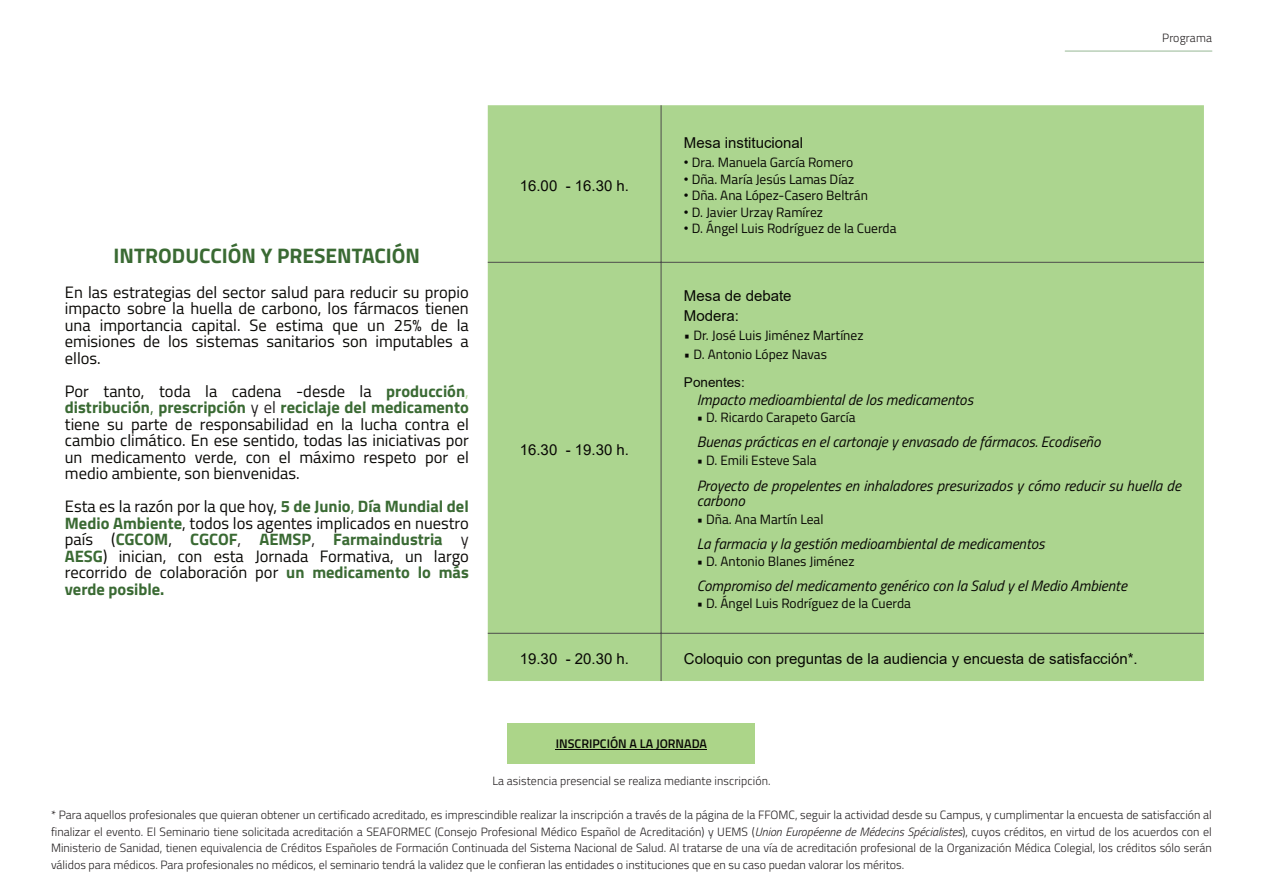
<style>
.page{position:relative;width:1263px;height:894px;background:#fff}
.page>*{position:absolute;margin:0;border:0;box-sizing:border-box;transform-origin:0 0}
.t1{font:700 21px "Titillium Web";color:#3a6a33}
.t2{font:16.5px/16.5px "Titillium Web";color:#080704;text-align:justify}
.t3{font:italic 15px/15px "Titillium Web";color:#080704}
.t4{font:15px/19.5px "Arial";color:#080704}
.t5{font:13.5px "Titillium Web";color:#080704}
.t6{font:13.5px "Arial";color:#080704}
.t7{font:600 12.45px "Titillium Web";color:#080704}
.t8{font:300 12px/16.5px "Titillium Web";letter-spacing:.01em;color:#231f20;text-align:justify}
.s1{font-weight:700;color:#3a6a33}
.s2{color:#acd58f}
.s3{color:#3a6a33}
.s4{color:#231f20}
.s5{font-family:"Arial"}
.s6{font-style:italic}
</style>
<div class="page">
<div style="left:488px;top:105px;width:716px;height:575px;background:#acd58f"></div>
<hr style="left:661px;top:105px;width:1px;height:575px;background:#4d4c4b">
<hr style="left:488px;top:262px;width:716px;height:1px;background:#4d4c4b">
<hr style="left:488px;top:632px;width:716px;height:1px;background:#4d4c4b">
<hr style="left:1065px;top:50px;width:147px;height:2px;background:#a2c0a0">
<div style="left:508px;top:723px;width:247px;height:40px;background:#acd589"></div>
<hr style="left:556px;top:748px;width:151px;height:1px;background:#080704">
<p class="t8" style="left:1162px;top:30px;width:51px">Programa</p>
<h1 class="t1" style="left:114px;top:239px;width:308px">INTRODUCCIÓN Y PRESENTACIÓN</h1>
<h2 class="t2" style="left:65px;top:283px;width:405px">En las estrategias del sector salud para reducir su propio impacto sobre la huella de carbono, los fármacos tienen una importancia capital. Se estima que un 25% de la emisiones de los sistemas sanitarios son imputables a ellos.</h2>
<p class="t2" style="left:65px;top:382px;width:405px">Por tanto, toda la cadena -desde la <span class="s1">producción</span><span class="s2">, </span><span class="s1">distribución</span><span class="s3">,</span> <span class="s1">prescripción</span> <span class="s4">y el</span> <span class="s1">reciclaje del medicamento </span>tiene su parte de responsabilidad en la lucha contra el cambio climático. En ese sentido, todas las iniciativas por un medicamento verde, con el máximo respeto por el medio ambiente, son bienvenidas.</p>
<p class="t2" style="left:65px;top:498px;width:405px">Esta es la razón por la que hoy, <span class="s1">5 de Junio</span><span class="s3">,</span> <span class="s1">Día Mundial del Medio Ambiente</span>, todos los agentes implicados en nuestro país (<span class="s1">CGCOM</span>, <span class="s1">CGCOF</span><span class="s4">,</span> <span class="s1">AEMSP</span><span class="s4">,</span> <span class="s1">Farmaindustria</span> <span class="s4">y </span><span class="s1">AESG</span>) inician, con esta Jornada Formativa, un largo recorrido de colaboración por <span class="s1">un medicamento lo más verde posible.</span></p>
<p class="t4" style="left:520px;top:177px;width:111px">16.00 - 16.30 h.</p>
<p class="t4" style="left:520px;top:441px;width:111px">16.30 - 19.30 h.</p>
<p class="t4" style="left:684px;top:134px;width:121px">Mesa institucional</p>
<p class="t5" style="left:684px;top:152px;width:171px"><span class="s5">•</span> Dra. Manuela García Romero</p>
<p class="t5" style="left:684px;top:168px;width:172px"><span class="s5">•</span> Dña. María Jesús Lamas Díaz</p>
<p class="t5" style="left:684px;top:185px;width:185px"><span class="s5">•</span> Dña. Ana López-Casero Beltrán</p>
<p class="t5" style="left:684px;top:201px;width:141px"><span class="s5">•</span> D. Javier Urzay Ramírez</p>
<p class="t5" style="left:684px;top:218px;width:214px"><span class="s5">•</span> D. Ángel Luis Rodríguez de la Cuerda</p>
<p class="t4" style="left:684px;top:288px;width:109px">Mesa de debate<br>Modera:</p>
<p class="t5" style="left:684px;top:325px;width:181px">• Dr. José Luis Jiménez Martínez</p>
<p class="t5" style="left:684px;top:343px;width:144px">• D. Antonio López Navas</p>
<p class="t6" style="left:684px;top:377px;width:62px">Ponentes:</p>
<p class="t3" style="left:697px;top:392px;width:278px">Impacto medioambiental de los medicamentos</p>
<p class="t5" style="left:697px;top:406px;width:160px">• D. Ricardo Carapeto García</p>
<p class="t3" style="left:697px;top:434px;width:405px">Buenas prácticas en el cartonaje y envasado de fármacos. Ecodiseño</p>
<p class="t5" style="left:697px;top:449px;width:121px">• D. Emili Esteve Sala</p>
<p class="t3" style="left:697px;top:477px;width:486px">Proyecto de propelentes en inhaladores presurizados y cómo reducir su huella de carbono</p>
<p class="t5" style="left:697px;top:508px;width:128px">• Dña. Ana Martín Leal</p>
<p class="t3" style="left:697px;top:536px;width:349px">La farmacia y la gestión medioambiental de medicamentos</p>
<p class="t5" style="left:697px;top:550px;width:159px">• D. Antonio Blanes Jiménez</p>
<p class="t3" style="left:697px;top:578px;width:432px">Compromiso del medicamento genérico con la Salud y el Medio Ambiente</p>
<p class="t5" style="left:697px;top:592px;width:216px">• D. Ángel Luis Rodríguez de la Cuerda</p>
<p class="t4" style="left:520px;top:650px;width:111px">19.30 - 20.30 h.</p>
<p class="t4" style="left:684px;top:650px;width:455px">Coloquio con preguntas de la audiencia y encuesta de satisfacción*.</p>
<p class="t7" style="left:556px;top:733px;width:153px">INSCRIPCIÓN A LA JORNADA</p>
<p class="t8" style="left:492px;top:772px;width:280px">La asistencia presencial se realiza mediante inscripción.</p>
<p class="t8" style="left:51px;top:806px;width:1162px">* Para aquellos profesionales que quieran obtener un certificado acreditado, es imprescindible realizar la inscripción a través de la página de la FFOMC, seguir la actividad desde su Campus, y cumplimentar la encuesta de satisfacción al finalizar el evento. El Seminario tiene solicitada acreditación a SEAFORMEC (Consejo Profesional Médico Español de Acreditación) y UEMS (<span class="s6">Union Européenne de Médecins Spécialistes</span>), cuyos créditos, en virtud de los acuerdos con el Ministerio de Sanidad, tienen equivalencia de Créditos Españoles de Formación Continuada del Sistema Nacional de Salud. Al tratarse de una vía de acreditación profesional de la Organización Médica Colegial, los créditos sólo serán válidos para médicos. Para profesionales no médicos, el seminario tendrá la validez que le confieran las entidades o instituciones que en su caso puedan valorar los méritos.</p>
</div>
